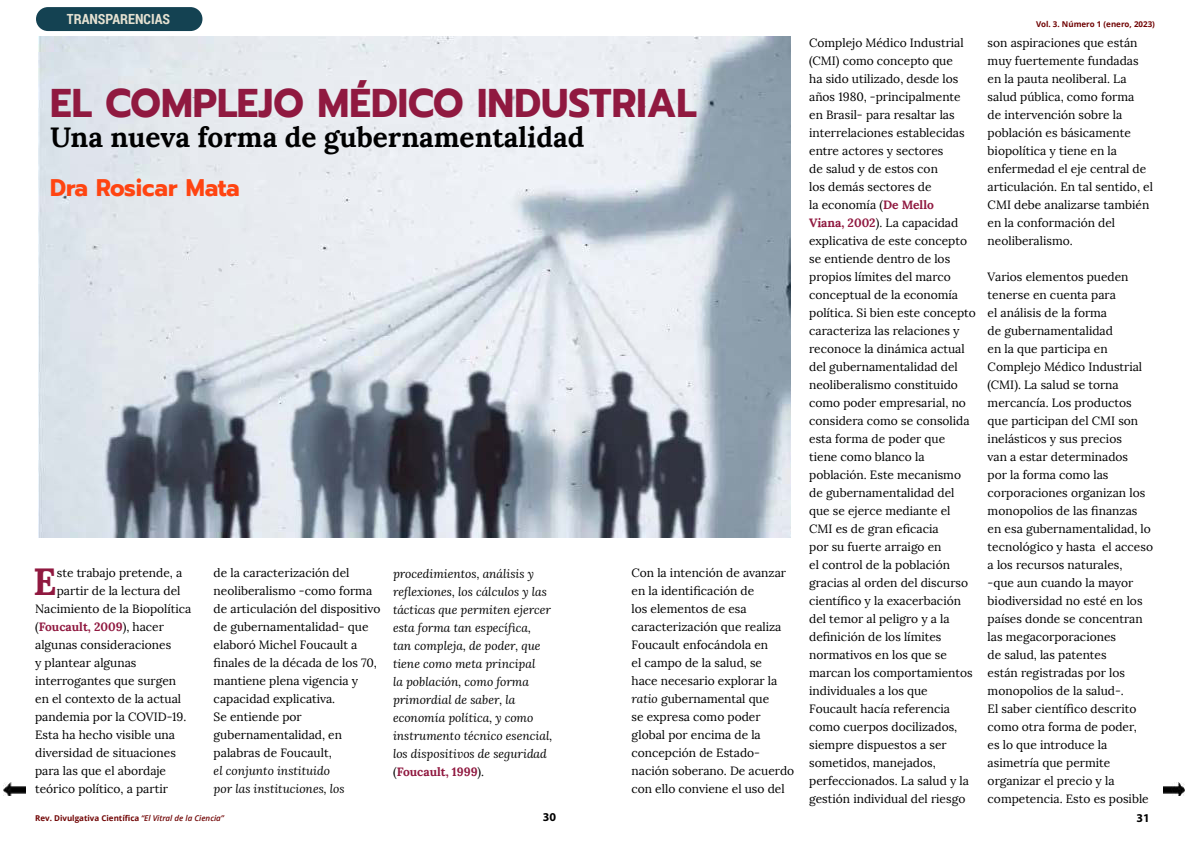
<style>
.page{position:relative;width:1191px;height:842px;background:#fff}
.page>*{position:absolute;margin:0;border:0;box-sizing:border-box;transform-origin:0 0}
.t1{font:700 40px "Readiness";color:#901940}
.t2{font:700 37.7px "Lora";color:#901940}
.t3{font:700 28px "Lora";color:#000}
.t4{font:700 24px "Readiness";letter-spacing:-.005em;color:#f41}
.t5{font:700 14px "Roboto Condensed";color:#e5e1d1}
.t6{font:12px/18px "Lora";color:#000}
.t7{font:italic 12px/18px "Lora";color:#000}
.t8{font:700 12px "Lora";color:#901940}
.t9{font:700 12px "Myriad Pro";color:#000}
.t10{font:700 8px "Open Sans";color:#700404}
.s1{font-weight:400;color:#000}
.s2{font-style:normal}
.s3{font-weight:700;font-style:normal;color:#901940}
.s4{font-style:italic}
.s5{font-weight:700;color:#901940}
.s6{font-weight:600;font-style:italic}
</style>
<div class="page">
<img style="left:1163px;top:782px;width:21px;height:14px">
<div style="left:37px;top:8px;width:164px;height:22px;background:#144252;border-radius:11px"></div>
<div style="left:36px;top:7px;width:166px;height:24px;border:2px solid #144252;border-radius:11px"></div>
<img style="left:38px;top:36px;width:753px;height:502px">
<img style="left:4px;top:782px;width:21px;height:14px">
<p class="t5" style="left:67px;top:11px;width:105px">TRANSPARENCIAS</p>
<h1 class="t1" style="left:50px;top:79px;width:648px">EL COMPLEJO MÉDICO INDUSTRIAL</h1>
<h3 class="t3" style="left:50px;top:125px;width:536px">Una nueva forma de gubernamentalidad</h3>
<h3 class="t4" style="left:50px;top:173px;width:191px">Dra Rosicar Mata</h3>
<h2 class="t2" style="left:33px;top:565px;width:25px">E</h2>
<p class="t6" style="left:57px;top:565px;width:127px">ste trabajo pretende, a</p>
<p class="t6" style="left:57px;top:583px;width:125px">partir de la lectura del</p>
<p class="t6" style="left:35px;top:601px;width:158px">Nacimiento de la Biopolítica</p>
<p class="t8" style="left:35px;top:621px;width:130px"><span class="s1">(</span>Foucault, 2009<span class="s1">), hacer</span></p>
<p class="t6" style="left:35px;top:637px;width:138px">algunas consideraciones</p>
<p class="t6" style="left:35px;top:655px;width:103px">y plantear algunas</p>
<p class="t6" style="left:35px;top:673px;width:142px">interrogantes que surgen</p>
<p class="t6" style="left:35px;top:691px;width:147px">en el contexto de la actual</p>
<p class="t6" style="left:35px;top:709px;width:153px">pandemia por la COVID-19.</p>
<p class="t6" style="left:35px;top:727px;width:141px">Esta ha hecho visible una</p>
<p class="t6" style="left:35px;top:745px;width:142px">diversidad de situaciones</p>
<p class="t6" style="left:35px;top:763px;width:132px">para las que el abordaje</p>
<p class="t6" style="left:35px;top:781px;width:134px">teórico político, a partir</p>
<p class="t6" style="left:214px;top:565px;width:168px">de la caracterización del neoliberalismo -como forma de articulación del dispositivo de gubernamentalidad- que elaboró Michel Foucault a finales de la década de los 70, mantiene plena vigencia y capacidad explicativa.<br>Se entiende por gubernamentalidad, en palabras de Foucault,</p>
<p class="t7" style="left:214px;top:763px;width:132px">el conjunto instituido por las instituciones, los</p>
<p class="t7" style="left:393px;top:566px;width:161px">procedimientos, análisis y reflexiones, los cálculos y las tácticas que permiten ejercer esta forma tan específica, tan compleja, de poder, que tiene como meta principal<br>la población, como forma primordial de saber, la economía política, y como instrumento técnico esencial, los dispositivos de seguridad <span class="s2">(</span><span class="s3">Foucault, 1999</span><span class="s2">).</span></p>
<p class="t6" style="left:631px;top:565px;width:164px">Con la intención de avanzar en la identificación de<br>los elementos de esa caracterización que realiza<br>Foucault enfocándola en<br>el campo de la salud, se<br>hace necesario explorar la <span class="s4">ratio</span> gubernamental que<br>se expresa como poder global por encima de la concepción de Estado&shy;nación soberano. De acuerdo con ello conviene el uso del</p>
<p class="t10" style="left:1036px;top:21px;width:120px">Vol. 3. Número 1 (enero, 2023)</p>
<p class="t6" style="left:809px;top:35px;width:168px">Complejo Médico Industrial (CMI) como concepto que<br>ha sido utilizado, desde los años 1980, -principalmente en Brasil- para resaltar las interrelaciones establecidas entre actores y sectores<br>de salud y de estos con<br>los demás sectores de<br>la economía (<span class="s5">De Mello<br>Viana, 2002</span>). La capacidad explicativa de este concepto se entiende dentro de los propios límites del marco conceptual de la economía política. Si bien este concepto caracteriza las relaciones y reconoce la dinámica actual del gubernamentalidad del neoliberalismo constituido como poder empresarial, no considera como se consolida esta forma de poder que tiene como blanco la población. Este mecanismo de gubernamentalidad del que se ejerce mediante el<br>CMI es de gran eficacia<br>por su fuerte arraigo en<br>el control de la población gracias al orden del discurso científico y la exacerbación del temor al peligro y a la definición de los límites normativos en los que se marcan los comportamientos individuales a los que<br>Foucault hacía referencia como cuerpos docilizados, siempre dispuestos a ser sometidos, manejados, perfeccionados. La salud y la gestión individual del riesgo</p>
<p class="t6" style="left:987px;top:35px;width:167px">son aspiraciones que están muy fuertemente fundadas en la pauta neoliberal. La salud pública, como forma<br>de intervención sobre la población es básicamente biopolítica y tiene en la enfermedad el eje central de articulación. En tal sentido, el<br>CMI debe analizarse también en la conformación del neoliberalismo.</p>
<p class="t6" style="left:987px;top:269px;width:167px">Varios elementos pueden tenerse en cuenta para<br>el análisis de la forma<br>de gubernamentalidad<br>en la que participa en<br>Complejo Médico Industrial (CMI). La salud se torna mercancía. Los productos que participan del CMI son inelásticos y sus precios<br>van a estar determinados<br>por la forma como las corporaciones organizan los monopolios de las finanzas en esa gubernamentalidad, lo tecnológico y hasta el acceso a los recursos naturales,<br>-que aun cuando la mayor biodiversidad no esté en los países donde se concentran las megacorporaciones<br>de salud, las patentes<br>están registradas por los monopolios de la salud-.<br>El saber científico descrito como otra forma de poder,<br>es lo que introduce la asimetría que permite organizar el precio y la competencia. Esto es posible</p>
<p class="t10" style="left:35px;top:812px;width:190px">Rev. Divulgativa Científica <span class="s6">“El Vitral de la Ciencia”</span></p>
<p class="t9" style="left:543px;top:810px;width:15px">30</p>
<p class="t9" style="left:1136px;top:811px;width:15px">31</p>
</div>
